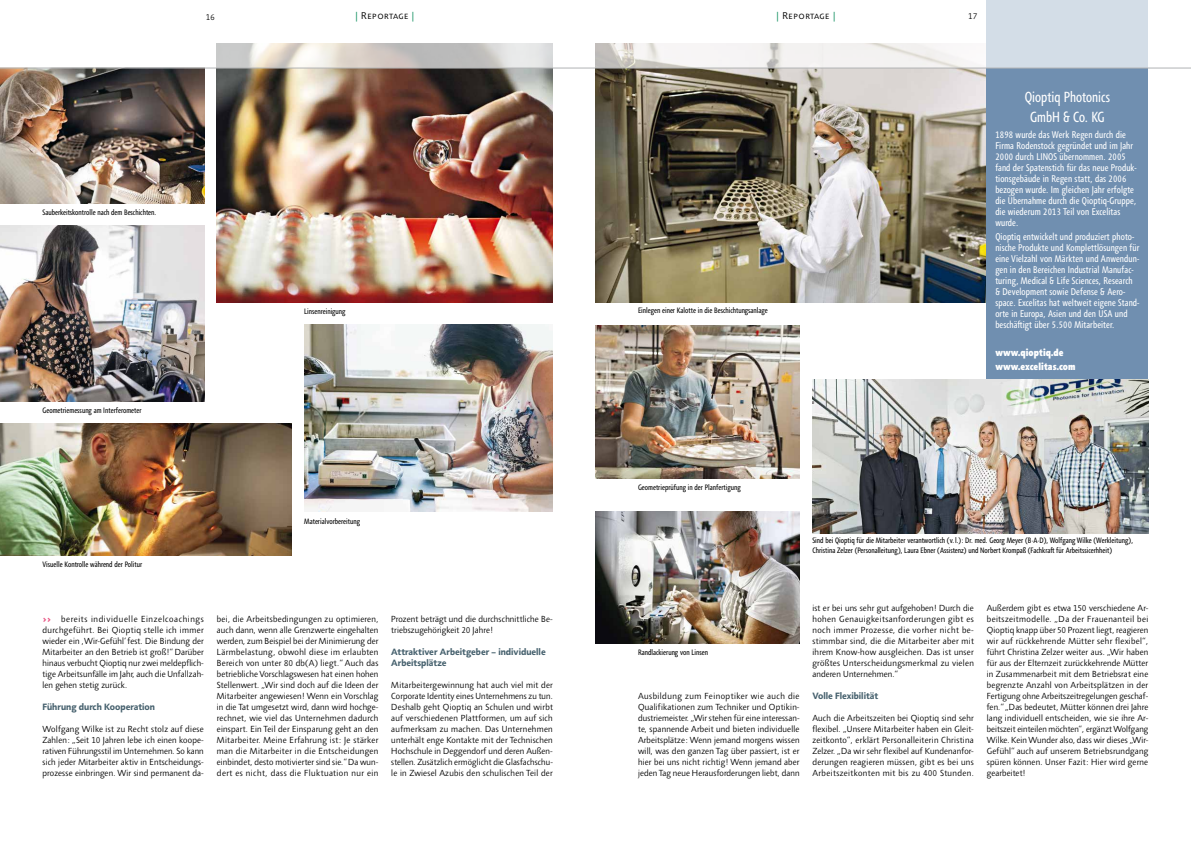
<style>
.page{position:relative;width:1191px;height:842px;background:#fff}
.page>*{position:absolute;margin:0;border:0;box-sizing:border-box;transform-origin:0 0}
.t1{font:condensed 15px/19.8px "Agilita LT Pro";color:#fff;text-align:center}
.t2{font:condensed 10px/11px "Agilita LT Pro";letter-spacing:.01em;color:#fff}
.t3{font:900 condensed 10px/13.8px "Agilita LT Pro";letter-spacing:.01em;color:#fff}
.t4{font:300 10px "Agilita LT Pro";letter-spacing:.04em;color:#000}
.t5{font:700 9.4px/11px "Agilita LT Pro";color:#45606d;scale:.96 1}
.t6{font:300 9px/11px "Agilita LT Pro";color:#000;text-align:justify}
.t7{font:700 9px "Agilita LT Pro";color:#e85281}
.t8{font:300 8.8px "Agilita LT Pro";color:#000}
.t9{font:condensed 8px/10px "Agilita LT Pro";color:#000}
.s1{color:#085}
</style>
<div class="page">
<img style="left:595px;top:69px;width:391px;height:233px">
<div style="left:986px;top:0;width:162px;height:511px;background:#708fb0"></div>
<img style="left:0;top:69px;width:204px;height:134px">
<img style="left:0;top:225px;width:204px;height:176px">
<img style="left:0;top:423px;width:291px;height:132px">
<img style="left:304px;top:324px;width:249px;height:187px">
<img style="left:595px;top:511px;width:204px;height:132px">
<img style="left:595px;top:326px;width:204px;height:152px">
<img style="left:812px;top:379px;width:336px;height:154px">
<img style="left:217px;top:69px;width:336px;height:233px">
<svg style="left:0;top:0;width:1191px;height:68px"></svg>
<hr style="left:0;top:68px;width:1191px;height:1px;background:#b1b3b4">
<p class="t9" style="left:43px;top:207px;width:115px">Sauberkeitskontrolle nach dem Beschichten.</p>
<p class="t9" style="left:43px;top:405px;width:100px">Geometriemessung am Interferometer</p>
<p class="t9" style="left:43px;top:560px;width:101px">Visuelle Kontrolle während der Politur</p>
<p class="t8" style="left:206px;top:11px;width:10px">16</p>
<p class="t4" style="left:355px;top:8px;width:60px"><span class="s1">|</span> Reportage <span class="s1">|</span></p>
<p class="t4" style="left:776px;top:8px;width:60px"><span class="s1">|</span> Reportage <span class="s1">|</span></p>
<p class="t8" style="left:968px;top:10px;width:10px">17</p>
<p class="t9" style="left:304px;top:306px;width:43px">Linsenreinigung</p>
<p class="t9" style="left:638px;top:306px;width:131px">Einlegen einer Kalotte in die Beschichtungsanlage</p>
<h1 class="t1" style="left:1024px;top:87px;width:87px">Qioptiq Photonics<br>GmbH &amp; Co. KG</h1>
<p class="t2" style="left:995px;top:129px;width:143px">1898 wurde das Werk Regen durch die Firma Rodenstock gegründet und im Jahr 2000 durch LINOS übernommen. 2005 fand der Spatenstich für das neue Produk&shy;tionsgebäude in Regen statt, das 2006 bezogen wurde. Im gleichen Jahr erfolgte die Übernahme durch die Qioptiq-Gruppe, die wiederum 2013 Teil von Excelitas wurde.</p>
<p class="t2" style="left:995px;top:231px;width:146px">Qioptiq entwickelt und produziert photo&shy;nische Produkte und Komplettlösungen für eine Vielzahl von Märkten und Anwendun&shy;gen in den Bereichen Industrial Manufac&shy;turing, Medical &amp; Life Sciences, Research &amp; Development sowie Defense &amp; Aero&shy;space. Excelitas hat weltweit eigene Stand&shy;orte in Europa, Asien und den USA und beschäftigt über 5.500 Mitarbeiter.</p>
<p class="t3" style="left:995px;top:345px;width:82px">www.qioptiq.de www.excelitas.com</p>
<p class="t9" style="left:304px;top:516px;width:57px">Materialvorbereitung</p>
<p class="t9" style="left:638px;top:482px;width:104px">Geometrieprüfung in der Planfertigung</p>
<p class="t9" style="left:812px;top:535px;width:322px">Sind bei Qioptiq für die Mitarbeiter verantwortlich (v. l.): Dr. med. Georg Meyer (B·A·D), Wolfgang Wilke (Werkleitung),<br>Christina Zelzer (Personalleitung), Laura Ebner (Assistenz) und Norbert Krompaß (Fachkraft für Arbeitssicerhheit)</p>
<p class="t6" style="left:43px;top:613px;width:163px;text-indent:19px">bereits individuelle Einzelcoachings durchgeführt. Bei Qioptiq stelle ich immer wieder ein ,Wir-Gefühl‘ fest. Die Bindung der Mitarbeiter an den Betrieb ist groß!“ Darüber hinaus verbucht Qioptiq nur zwei meldepflich&shy;tige Arbeitsunfälle im Jahr, auch die Unfallzah&shy;len gehen stetig zurück.</p>
<p class="t5" style="left:43px;top:701px;width:119px">Führung durch Kooperation</p>
<p class="t6" style="left:43px;top:723px;width:163px">Wolfgang Wilke ist zu Recht stolz auf diese Zahlen: „Seit 10 Jahren lebe ich einen koope&shy;rativen Führungsstil im Unternehmen. So kann sich jeder Mitarbeiter aktiv in Entscheidungs&shy;prozesse einbringen. Wir sind permanent da-</p>
<p class="t7" style="left:43px;top:612px;width:10px">&gt;&gt;</p>
<p class="t6" style="left:217px;top:613px;width:163px">bei, die Arbeitsbedingungen zu optimieren, auch dann, wenn alle Grenzwerte eingehalten werden, zum Beispiel bei der Minimierung der Lärmbelastung, obwohl diese im erlaubten Bereich von unter 80 db(A) liegt.“ Auch das betriebliche Vorschlagswesen hat einen hohen Stellenwert. „Wir sind doch auf die Ideen der Mitarbeiter angewiesen! Wenn ein Vorschlag in die Tat umgesetzt wird, dann wird hochge&shy;rechnet, wie viel das Unternehmen dadurch einspart. Ein Teil der Einsparung geht an den Mitarbeiter. Meine Erfahrung ist: Je stärker man die Mitarbeiter in die Entscheidungen einbindet, desto motivierter sind sie.“ Da wun&shy;dert es nicht, dass die Fluktuation nur ein</p>
<p class="t6" style="left:391px;top:613px;width:163px">Prozent beträgt und die durchschnittliche Be&shy;triebszugehörigkeit 20 Jahre!</p>
<p class="t5" style="left:391px;top:646px;width:162px">Attraktiver Arbeitgeber – individuelle<br>Arbeitsplätze</p>
<p class="t6" style="left:391px;top:679px;width:163px">Mitarbeitergewinnung hat auch viel mit der Corporate Identity eines Unternehmens zu tun.<br>Deshalb geht Qioptiq an Schulen und wirbt auf verschiedenen Plattformen, um auf sich aufmerksam zu machen. Das Unternehmen unterhält enge Kontakte mit der Technischen Hochschule in Deggendorf und deren Außen&shy;stellen. Zusätzlich ermöglicht die Glasfachschu&shy;le in Zwiesel Azubis den schulischen Teil der</p>
<p class="t9" style="left:638px;top:647px;width:72px">Randlackierung von Linsen</p>
<p class="t6" style="left:638px;top:690px;width:163px">Ausbildung zum Feinoptiker wie auch die Qualifikationen zum Techniker und Optikin&shy;dustriemeister. „Wir stehen für eine interessan&shy;te, spannende Arbeit und bieten individuelle Arbeitsplätze: Wenn jemand morgens wissen will, was den ganzen Tag über passiert, ist er hier bei uns nicht richtig! Wenn jemand aber jeden Tag neue Herausforderungen liebt, dann</p>
<p class="t6" style="left:812px;top:602px;width:163px">ist er bei uns sehr gut aufgehoben! Durch die hohen Genauigkeitsanforderungen gibt es noch immer Prozesse, die vorher nicht be&shy;stimmbar sind, die die Mitarbeiter aber mit ihrem Know-how ausgleichen. Das ist unser größtes Unterscheidungsmerkmal zu vielen anderen Unternehmen.“</p>
<p class="t5" style="left:812px;top:690px;width:70px">Volle Flexibilität</p>
<p class="t6" style="left:812px;top:712px;width:163px">Auch die Arbeitszeiten bei Qioptiq sind sehr flexibel. „Unsere Mitarbeiter haben ein Gleit&shy;zeitkonto“, erklärt Personalleiterin Christina Zelzer. „Da wir sehr flexibel auf Kundenanfor&shy;derungen reagieren müssen, gibt es bei uns Arbeitszeitkonten mit bis zu 400 Stunden.</p>
<p class="t6" style="left:986px;top:602px;width:163px">Außerdem gibt es etwa 150 verschiedene Ar&shy;beitszeitmodelle. „Da der Frauenanteil bei Qioptiq knapp über 50 Prozent liegt, reagieren wir auf rückkehrende Mütter sehr flexibel“, führt Christina Zelzer weiter aus. „Wir haben für aus der Elternzeit zurückkehrende Mütter in Zusammenarbeit mit dem Betriebsrat eine begrenzte Anzahl von Arbeitsplätzen in der Fertigung ohne Arbeitszeitregelungen geschaf&shy;fen.“ „Das bedeutet, Mütter können drei Jahre lang individuell entscheiden, wie sie ihre Ar&shy;beitszeit einteilen möchten“, ergänzt Wolfgang Wilke. Kein Wunder also, dass wir dieses „Wir-Gefühl“ auch auf unserem Betriebsrundgang spüren können. Unser Fazit: Hier wird gerne gearbeitet!</p>
</div>
